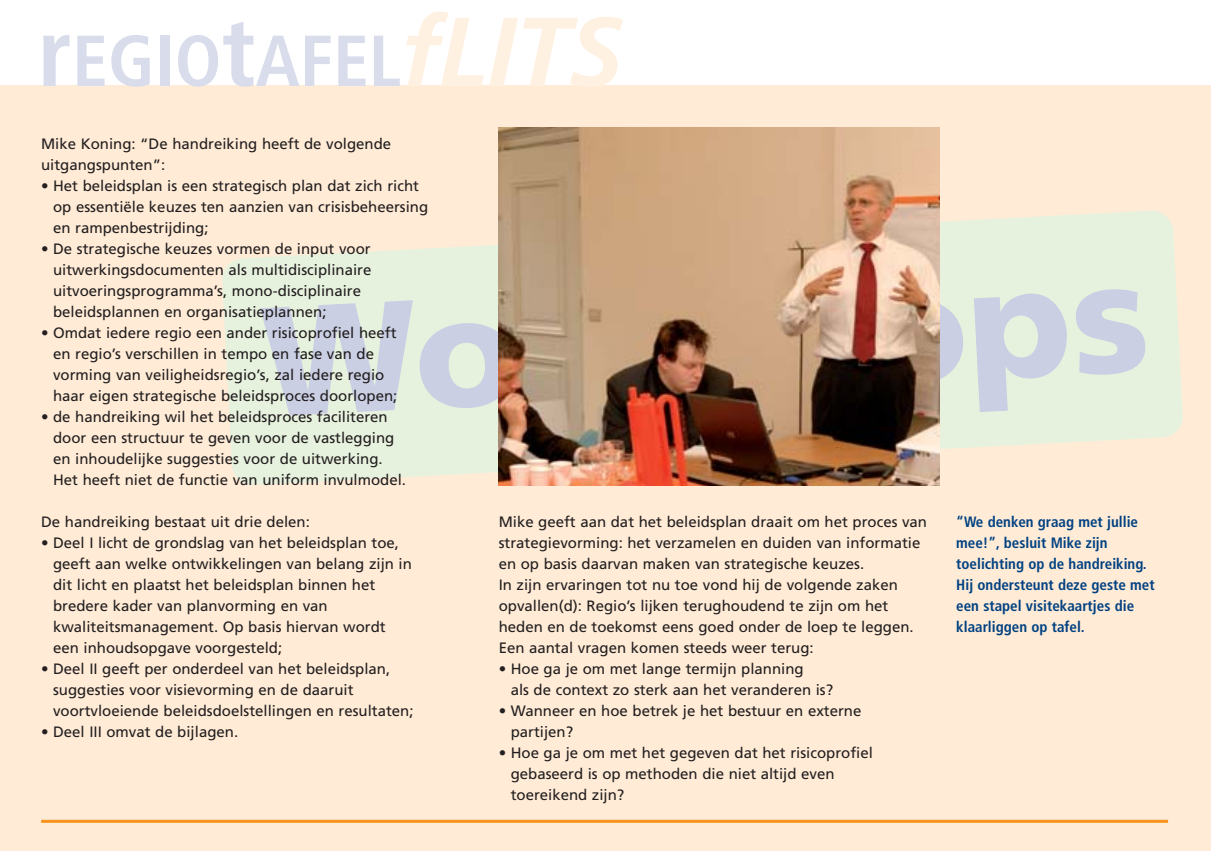
<style>
.page{position:relative;width:1212px;height:851px;background:#fff}
.page>*{position:absolute;margin:0;border:0;box-sizing:border-box;transform-origin:0 0}
.t1{font:900 155.7px "Frutiger";color:#cacfe4}
.t2{font:15px/21px "Frutiger";color:#231f20}
.t3{font:700 condensed 15px/21px "Frutiger";color:#004181}
</style>
<div class="page">
<div style="left:0;top:86px;width:1210px;height:764px;background:#ffebd6"></div>
<hr style="left:41px;top:819px;width:1127px;height:3px;background:#f7931d">
<svg style="left:43px;top:35px;width:26px;height:51px"></svg>
<svg style="left:77px;top:36px;width:28px;height:50px"></svg>
<svg style="left:111px;top:35px;width:39px;height:52px"></svg>
<div style="left:160px;top:36px;width:9px;height:50px;background:#d8dceb"></div>
<svg style="left:178px;top:22px;width:121px;height:65px"></svg>
<svg style="left:305px;top:36px;width:25px;height:50px"></svg>
<svg style="left:338px;top:36px;width:27px;height:50px"></svg>
<svg style="left:374px;top:36px;width:26px;height:50px"></svg>
<svg style="left:406px;top:12px;width:217px;height:75px"></svg>
<svg style="left:222px;top:210px;width:961px;height:275px;fill:#e7f2de"></svg>
<img style="left:499px;top:128px;width:440px;height:357px">
<p class="t2" style="left:41px;top:134px;width:352px">Mike Koning: “De handreiking heeft de volgende uitgangspunten”:</p>
<p class="t2" style="left:53px;top:176px;width:377px;text-indent:-12px">• Het beleidsplan is een strategisch plan dat zich richt op essentiële keuzes ten aanzien van crisisbeheersing en rampenbestrijding;</p>
<p class="t2" style="left:53px;top:239px;width:320px;text-indent:-12px">• De strategische keuzes vormen de input voor uitwerkingsdocumenten als multidisciplinaire uitvoeringsprogramma’s, mono-disciplinaire beleidsplannen en organisatieplannen;</p>
<p class="t2" style="left:53px;top:323px;width:346px;text-indent:-12px">• Omdat iedere regio een ander risicoprofiel heeft en regio’s verschillen in tempo en fase van de vorming van veiligheidsregio’s, zal iedere regio haar eigen strategische beleidsproces doorlopen;</p>
<p class="t2" style="left:53px;top:407px;width:354px;text-indent:-12px">• de handreiking wil het beleidsproces faciliteren door een structuur te geven voor de vastlegging en inhoudelijke suggesties voor de uitwerking.<br>Het heeft niet de functie van uniform invulmodel.</p>
<p class="t2" style="left:41px;top:512px;width:270px">De handreiking bestaat uit drie delen:</p>
<p class="t2" style="left:53px;top:533px;width:360px;text-indent:-12px">• Deel I licht de grondslag van het beleidsplan toe, geeft aan welke ontwikkelingen van belang zijn in dit licht en plaatst het beleidsplan binnen het bredere kader van planvorming en van kwaliteitsmanagement. Op basis hiervan wordt een inhoudsopgave voorgesteld;</p>
<p class="t2" style="left:53px;top:659px;width:362px;text-indent:-12px">• Deel II geeft per onderdeel van het beleidsplan, suggesties voor visievorming en de daaruit voortvloeiende beleidsdoelstellingen en resultaten;</p>
<p class="t2" style="left:41px;top:722px;width:199px">• Deel III omvat de bijlagen.</p>
<h1 class="t1" style="left:258px;top:300px;width:890px;rotate:-3deg">Workshops</h1>
<p class="t2" style="left:499px;top:512px;width:430px">Mike geeft aan dat het beleidsplan draait om het proces van strategievorming: het verzamelen en duiden van informatie en op basis daarvan maken van strategische keuzes.<br>In zijn ervaringen tot nu toe vond hij de volgende zaken opvallen(d): Regio’s lijken terughoudend te zijn om het heden en de toekomst eens goed onder de loep te leggen.<br>Een aantal vragen komen steeds weer terug:</p>
<p class="t2" style="left:511px;top:659px;width:324px;text-indent:-12px">• Hoe ga je om met lange termijn planning<br>als de context zo sterk aan het veranderen is?</p>
<p class="t2" style="left:511px;top:701px;width:352px;text-indent:-12px">• Wanneer en hoe betrek je het bestuur en externe partijen?</p>
<p class="t2" style="left:511px;top:743px;width:364px;text-indent:-12px">• Hoe ga je om met het gegeven dat het risicoprofiel gebaseerd is op methoden die niet altijd even toereikend zijn?</p>
<p class="t3" style="left:956px;top:512px;width:200px">“We denken graag met jullie mee!”, besluit Mike zijn toelichting op de handreiking.<br>Hij ondersteunt deze geste met een stapel visitekaartjes die klaarliggen op tafel.</p>
</div>
